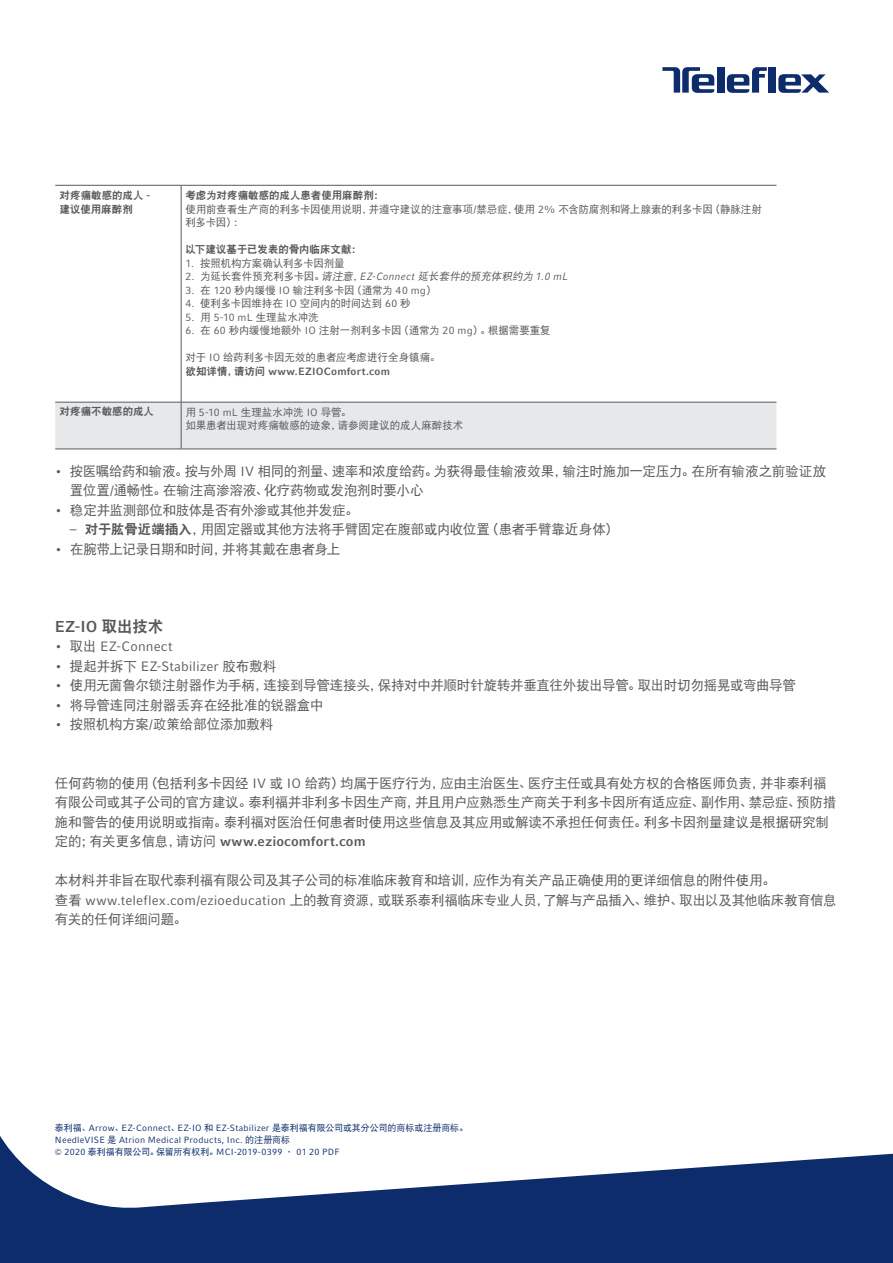
<style>
.page{position:relative;width:893px;height:1263px;background:#fff}
.page>*{position:absolute;margin:0;border:0;box-sizing:border-box;transform-origin:0 0}
.t1{font:700 15.75px "Compatil Fact LT Pro";color:#58595b}
.t2{font:13.5px/19.5px "DFP Hei W5";letter-spacing:-.02em;color:#58595b}
.t3{font:13.5px "Compatil Fact LT Pro";letter-spacing:.01em;color:#58595b}
.t4{font:700 13.5px "Compatil Fact LT Pro";letter-spacing:.01em;color:#58595b}
.t5{font:10.5px/13.5px "DFP Hei W5";letter-spacing:-.01em;color:#58595b}
.t6{font:10.5px/13.5px "DFP Hei W9";color:#58595b}
.t7{font:italic 10.5px "DFP Hei W5";color:#58595b}
.t8{font:10.5px "DFP Hei W5";letter-spacing:-.03em;color:#58595b}
.t9{font:700 10.5px "Compatil Fact LT Pro";letter-spacing:.02em;color:#58595b}
.t10{font:10.5px "Compatil Fact LT Pro";color:#58595b}
.t11{font:9px/12px "Compatil Fact LT Pro";letter-spacing:.025em;color:#0d2c6c}
.s1{font-family:"Compatil Fact LT Pro";font-weight:700}
.s2{font-family:"Compatil Fact LT Pro"}
.s3{font-family:"Compatil Fact LT Pro";font-style:normal}
.s4{font-style:normal}
.s5{font-family:"DFP Hei W5"}
.s6{font-family:"DFP Hei W9";font-weight:400}
.s7{font-family:"DFP Hei W9"}
.s8{font-family:"DFP Hei W5";font-weight:400}
</style>
<div class="page">
<div style="left:769px;top:67px;width:7px;height:26px;background:#0d2c6c"></div>
<svg style="left:727px;top:67px;width:40px;height:26px"></svg>
<div style="left:717px;top:67px;width:7px;height:26px;background:#0d2c6c"></div>
<svg style="left:778px;top:74px;width:51px;height:19px"></svg>
<svg style="left:662px;top:67px;width:52px;height:26px"></svg>
<svg style="left:0;top:1136px;width:893px;height:127px;fill:#0d2c6c"></svg>
<svg style="left:55px;top:186px;width:721px;height:216px"></svg>
<div style="left:55px;top:403px;width:721px;height:46px;background:#e7e8e9"></div>
<hr style="left:55px;top:185px;width:126px;height:1px;background:#58595b">
<hr style="left:181px;top:185px;width:595px;height:1px;background:#58595b">
<hr style="left:181px;top:186px;width:1px;height:216px;background:#58595b">
<hr style="left:55px;top:402px;width:126px;height:1px;background:#58595b">
<hr style="left:181px;top:402px;width:595px;height:1px;background:#58595b">
<hr style="left:181px;top:402px;width:1px;height:47px;background:#58595b">
<hr style="left:55px;top:449px;width:126px;height:1px;background:#58595b">
<hr style="left:181px;top:449px;width:595px;height:1px;background:#58595b">
<p class="t6" style="left:60px;top:188px;width:92px">对疼痛敏感的成人 <span class="s1">-</span>建议使用麻醉剂</p>
<p class="t6" style="left:185px;top:188px;width:200px">考虑为对疼痛敏感的成人患者使用麻醉剂：</p>
<p class="t5" style="left:185px;top:202px;width:578px">使用前查看生产商的利多卡因使用说明，并遵守建议的注意事项/禁忌症，使用 <span class="s2">2%</span> 不含防腐剂和肾上腺素的利多卡因（静脉注射利多卡因）：</p>
<p class="t6" style="left:185px;top:242px;width:178px">以下建议基于已发表的骨内临床文献：</p>
<p class="t5" style="left:185px;top:256px;width:161px"><span class="s2">1.</span> 按照机构方案确认利多卡因剂量</p>
<p class="t7" style="left:185px;top:271px;width:384px"><span class="s3">2.</span> <span class="s4">为延长套件预充利多卡因。</span>请注意，<span class="s2">EZ-Connect</span> 延长套件的预充体积约为 <span class="s2">1.0 mL</span></p>
<p class="t8" style="left:185px;top:284px;width:252px"><span class="s2">3.</span> 在 <span class="s2">120</span> 秒内缓慢 <span class="s2">IO</span> 输注利多卡因（通常为 <span class="s2">40 mg</span>）</p>
<p class="t5" style="left:185px;top:296px;width:227px"><span class="s2">4.</span> 使利多卡因维持在 <span class="s2">IO</span> 空间内的时间达到 <span class="s2">60</span> 秒</p>
<p class="t10" style="left:185px;top:311px;width:135px">5. <span class="s5">用</span> 5-10 mL <span class="s5">生理盐水冲洗</span></p>
<p class="t5" style="left:185px;top:323px;width:367px"><span class="s2">6.</span> 在 <span class="s2">60</span> 秒内缓慢地额外 <span class="s2">IO</span> 注射一剂利多卡因（通常为 <span class="s2">20 mg</span>）。根据需要重复</p>
<p class="t5" style="left:185px;top:350px;width:256px">对于 <span class="s2">IO</span> 给药利多卡因无效的患者应考虑进行全身镇痛。</p>
<p class="t9" style="left:185px;top:365px;width:206px"><span class="s6">欲知详情，请访问</span> www.EZIOComfort.com</p>
<p class="t6" style="left:59px;top:404px;width:96px">对疼痛不敏感的成人</p>
<p class="t5" style="left:185px;top:405px;width:279px">用 <span class="s2">5-10 mL</span> 生理盐水冲洗 <span class="s2">IO</span> 导管。<br>如果患者出现对疼痛敏感的迹象，请参阅建议的成人麻醉技术</p>
<p class="t2" style="left:70px;top:461px;width:758px;text-indent:-15px"><span class="s2">•</span> 按医嘱给药和输液。按与外周 <span class="s2">IV</span> 相同的剂量、速率和浓度给药。为获得最佳输液效果，输注时施加一定压力。在所有输液之前验证放置位置/通畅性。在输注高渗溶液、化疗药物或发泡剂时要小心</p>
<p class="t2" style="left:55px;top:500px;width:305px"><span class="s2">•</span> 稳定并监测部位和肢体是否有外渗或其他并发症。</p>
<p class="t2" style="left:70px;top:519px;width:550px"><span class="s2">–</span> <span class="s7">对于肱骨近端插入</span>，用固定器或其他方法将手臂固定在腹部或内收位置（患者手臂靠近身体）</p>
<p class="t2" style="left:55px;top:539px;width:287px"><span class="s2">•</span> 在腕带上记录日期和时间，并将其戴在患者身上</p>
<p class="t1" style="left:55px;top:617px;width:110px">EZ-IO <span class="s6">取出技术</span></p>
<p class="t3" style="left:55px;top:639px;width:119px">• <span class="s5">取出</span> EZ-Connect</p>
<p class="t3" style="left:55px;top:658px;width:223px">• <span class="s5">提起并拆下</span> EZ-Stabilizer <span class="s5">胶布敷料</span></p>
<p class="t2" style="left:55px;top:675px;width:742px"><span class="s2">•</span> 使用无菌鲁尔锁注射器作为手柄，连接到导管连接头，保持对中并顺时针旋转并垂直往外拔出导管。取出时切勿摇晃或弯曲导管</p>
<p class="t2" style="left:55px;top:695px;width:270px"><span class="s2">•</span> 将导管连同注射器丢弃在经批准的锐器盒中</p>
<p class="t2" style="left:55px;top:714px;width:220px"><span class="s2">•</span> 按照机构方案/政策给部位添加敷料</p>
<p class="t2" style="left:55px;top:773px;width:783px">任何药物的使用（包括利多卡因经 <span class="s2">IV</span> 或 <span class="s2">IO</span> 给药）均属于医疗行为，应由主治医生、医疗主任或具有处方权的合格医师负责，并非泰利福有限公司或其子公司的官方建议。泰利福并非利多卡因生产商，并且用户应熟悉生产商关于利多卡因所有适应症、副作用、禁忌症、预防措施和警告的使用说明或指南。泰利福对医治任何患者时使用这些信息及其应用或解读不承担任何责任。利多卡因剂量建议是根据研究制</p>
<p class="t4" style="left:55px;top:834px;width:312px"><span class="s8">定的；有关更多信息，请访问</span> www.eziocomfort.com</p>
<p class="t2" style="left:55px;top:870px;width:783px">本材料并非旨在取代泰利福有限公司及其子公司的标准临床教育和培训，应作为有关产品正确使用的更详细信息的附件使用。<br>查看 <span class="s2">www.teleflex.com</span>/<span class="s2">ezioeducation</span> 上的教育资源，或联系泰利福临床专业人员，了解与产品插入、维护、取出以及其他临床教育信息有关的任何详细问题。</p>
<p class="t11" style="left:55px;top:1121px;width:415px"><span class="s5">泰利福、</span>Arrow<span class="s5">、</span>EZ-Connect<span class="s5">、</span>EZ-IO <span class="s5">和</span> EZ-Stabilizer <span class="s5">是泰利福有限公司或其分公司的商标或注册商标。<br></span>NeedleVISE <span class="s5">是</span> Atrion Medical Products, Inc. <span class="s5">的注册商标<br>©</span> 2020 <span class="s5">泰利福有限公司。保留所有权利。</span>MCI-2019-0399 <span class="s5">·</span> 01 20 PDF</p>
</div>
